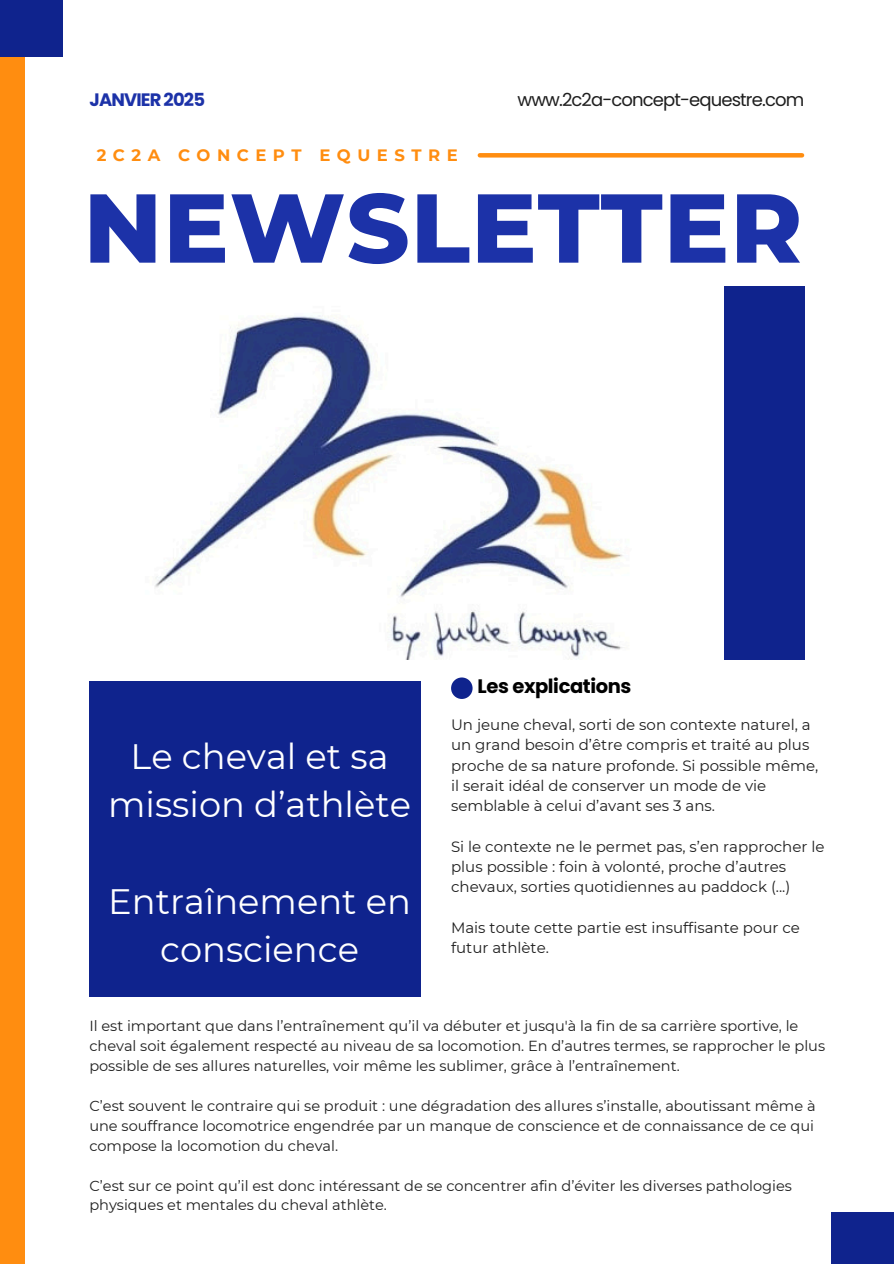
<style>
.page{position:relative;width:894px;height:1264px;background:#fff}
.page>*{position:absolute;margin:0;border:0;box-sizing:border-box;transform-origin:0 0}
.t1{font:800 97.5px "Montserrat";letter-spacing:.01em;color:#1c32a8}
.t2{font:35.25px/48.3px "Montserrat";color:#fff;text-align:center}
.t3{font:700 19.5px "Poppins";letter-spacing:-.02em;color:#000}
.t4{font:18px "Poppins";letter-spacing:-.05em;color:#1e1e1e}
.t5{font:700 18px "Poppins";letter-spacing:-.05em;color:#1c32a8}
.t6{font:700 16.5px "Montserrat";letter-spacing:.395em;color:#ff8d10}
.t7{font:15px/20.2px "Montserrat";color:#1e1e1e}
.t8{font:14.55px/20px "Montserrat";color:#1e1e1e}
</style>
<div class="page">
<div style="left:0;top:0;width:24px;height:1263px;background:#ff8d10"></div>
<svg style="left:479px;top:153px;width:322px;height:4px"></svg>
<img style="left:155px;top:315px;width:468px;height:344px">
<div style="left:90px;top:681px;width:331px;height:315px;background:#0f238d"></div>
<div style="left:724px;top:286px;width:80px;height:373px;background:#0f238d"></div>
<div style="left:0;top:0;width:63px;height:56px;background:#0f238d"></div>
<div style="left:831px;top:1212px;width:62px;height:51px;background:#0f238d"></div>
<div style="left:451px;top:677px;width:21px;height:22px;background:#0f238d;border-radius:50%"></div>
<p class="t5" style="left:90px;top:87px;width:117px">JANVIER 2025</p>
<h1 class="t4" style="left:517px;top:87px;width:288px">www.2c2a-concept-equestre.com</h1>
<p class="t6" style="left:97px;top:145px;width:362px">2C2A CONCEPT EQUESTRE</p>
<h5 class="t1" style="left:84px;top:168px;width:720px">NEWSLETTER</h5>
<p class="t2" style="left:108px;top:731px;width:304px">Le cheval et sa mission d’athlète</p>
<h4 class="t2" style="left:108px;top:877px;width:304px">Entraînement en conscience</h4>
<h2 class="t3" style="left:477px;top:673px;width:155px">Les explications</h2>
<h2 class="t7" style="left:451px;top:714px;width:368px">Un jeune cheval, sorti de son contexte naturel, a un grand besoin d’être compris et traité au plus proche de sa nature profonde. Si possible même,</h2>
<p class="t7" style="left:451px;top:775px;width:317px">il serait idéal de conserver un mode de vie semblable à celui d’avant ses 3 ans.</p>
<p class="t7" style="left:451px;top:836px;width:375px">Si le contexte ne le permet pas, s’en rapprocher le plus possible : foin à volonté, proche d’autres chevaux, sorties quotidiennes au paddock (...)</p>
<p class="t7" style="left:451px;top:917px;width:350px">Mais toute cette partie est insuffisante pour ce futur athlète.</p>
<p class="t8" style="left:89px;top:1016px;width:737px">Il est important que dans l’entraînement qu’il va débuter et jusqu'à la fin de sa carrière sportive, le cheval soit également respecté au niveau de sa locomotion. En d’autres termes, se rapprocher le plus possible de ses allures naturelles, voir même les sublimer, grâce à l’entraînement.</p>
<p class="t8" style="left:89px;top:1095px;width:727px;text-align:justify">C’est souvent le contraire qui se produit : une dégradation des allures s’installe, aboutissant même à une souffrance locomotrice engendrée par un manque de conscience et de connaissance de ce qui compose la locomotion du cheval.</p>
<p class="t8" style="left:89px;top:1175px;width:704px">C’est sur ce point qu’il est donc intéressant de se concentrer afin d’éviter les diverses pathologies physiques et mentales du cheval athlète.</p>
</div>
